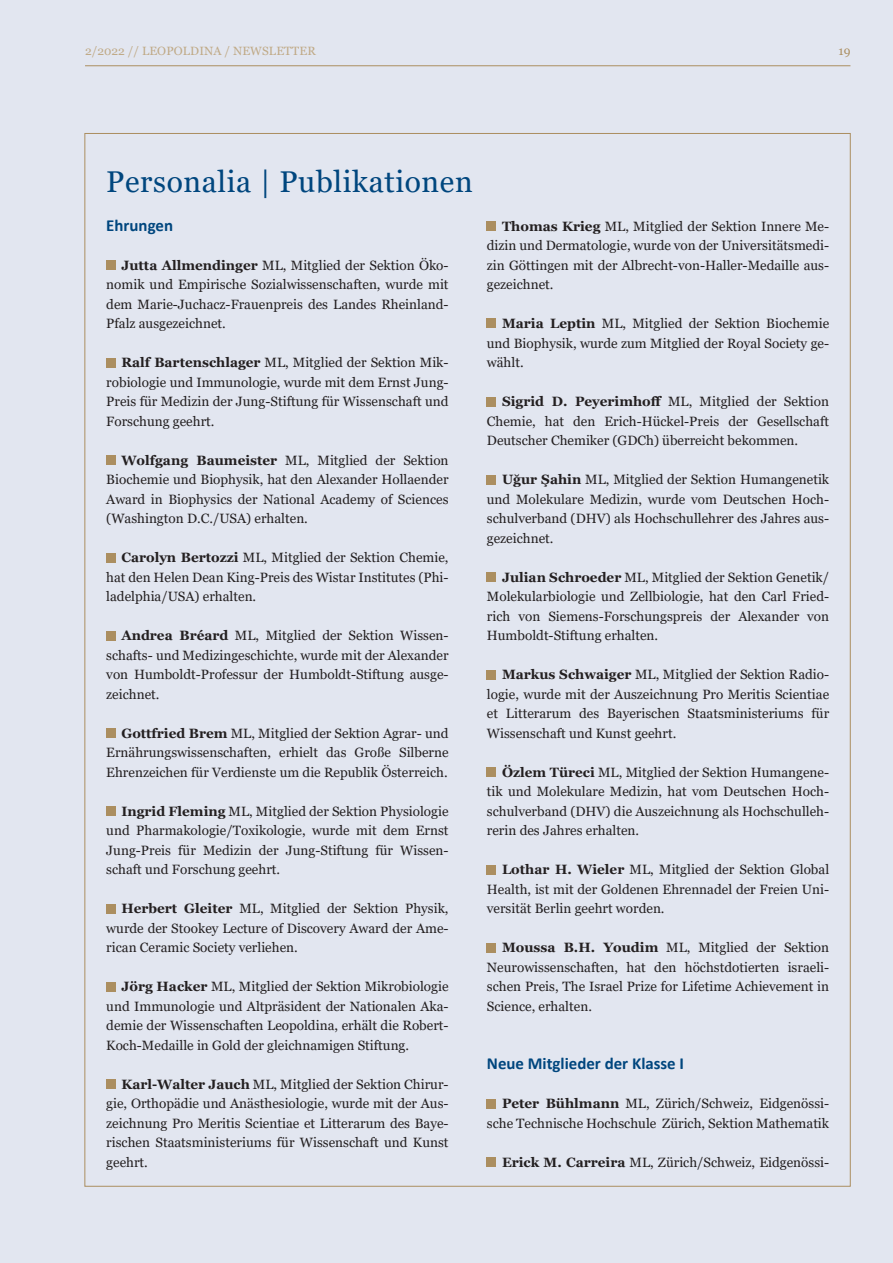
<style>
.page{position:relative;width:893px;height:1263px;background:#e2e6f0}
.page>*{position:absolute;margin:0;border:0;box-sizing:border-box;transform-origin:0 0}
.t1{font:30px "Georgia";letter-spacing:.02em;color:#00467e}
.Zwischenüberschrift{font:700 16.8px "Calibri";color:#00467e}
.Fliesstext{font:700 16.8px "Calibri";color:#00467e}
.Fliesstext-2{font:13.5px/19.5px "Georgia";color:#231f20;text-align:justify}
.t2{font:12px "Georgia";letter-spacing:.01em;color:#c0aa87}
.t3{font:12px "Georgia";color:#ab8e60}
.s1{font-weight:700}
</style>
<div class="page">
<hr style="left:85px;top:66px;width:765px;height:1px;background:#ab8e60">
<div style="left:106px;top:260px;width:9px;height:10px;background:#ab8e60"></div>
<div style="left:106px;top:358px;width:9px;height:9px;background:#ab8e60"></div>
<div style="left:106px;top:455px;width:9px;height:10px;background:#ab8e60"></div>
<div style="left:106px;top:553px;width:9px;height:9px;background:#ab8e60"></div>
<div style="left:106px;top:631px;width:9px;height:9px;background:#ab8e60"></div>
<div style="left:106px;top:728px;width:9px;height:10px;background:#ab8e60"></div>
<div style="left:106px;top:806px;width:9px;height:10px;background:#ab8e60"></div>
<div style="left:106px;top:904px;width:9px;height:9px;background:#ab8e60"></div>
<div style="left:106px;top:982px;width:9px;height:9px;background:#ab8e60"></div>
<div style="left:106px;top:1079px;width:9px;height:10px;background:#ab8e60"></div>
<div style="left:487px;top:221px;width:9px;height:10px;background:#ab8e60"></div>
<div style="left:487px;top:319px;width:9px;height:9px;background:#ab8e60"></div>
<div style="left:487px;top:397px;width:9px;height:9px;background:#ab8e60"></div>
<div style="left:487px;top:475px;width:9px;height:9px;background:#ab8e60"></div>
<div style="left:487px;top:572px;width:9px;height:10px;background:#ab8e60"></div>
<div style="left:487px;top:670px;width:9px;height:9px;background:#ab8e60"></div>
<div style="left:487px;top:767px;width:9px;height:10px;background:#ab8e60"></div>
<div style="left:487px;top:865px;width:9px;height:9px;background:#ab8e60"></div>
<div style="left:487px;top:943px;width:9px;height:9px;background:#ab8e60"></div>
<div style="left:487px;top:1099px;width:9px;height:9px;background:#ab8e60"></div>
<div style="left:487px;top:1157px;width:9px;height:10px;background:#ab8e60"></div>
<p class="t2" style="left:85px;top:44px;width:232px">2/2022 // LEOPOLDINA / NEWSLETTER</p>
<p class="t3" style="left:838px;top:44px;width:13px">19</p>
<h1 class="t1" style="left:106px;top:163px;width:368px">Personalia | Publikationen</h1>
<p class="Fliesstext" style="left:106px;top:213px;width:68px">Ehrungen</p>
<p class="Fliesstext-2" style="left:106px;top:256px;width:344px;text-indent:15px"><span class="s1">Jutta Allmendinger</span> ML, Mitglied der Sektion Öko&shy;nomik und Empirische Sozialwissenschaften, wurde mit dem Marie-Juchacz-Frauenpreis des Landes Rheinland-Pfalz ausgezeichnet.</p>
<p class="Fliesstext-2" style="left:106px;top:353px;width:344px;text-indent:15px"><span class="s1">Ralf Bartenschlager</span> ML, Mitglied der Sektion Mik&shy;robiologie und Immunologie, wurde mit dem Ernst Jung-Preis für Medizin der Jung-Stiftung für Wissenschaft und Forschung geehrt.</p>
<p class="Fliesstext-2" style="left:106px;top:451px;width:344px;text-indent:15px"><span class="s1">Wolfgang Baumeister</span> ML, Mitglied der Sektion Biochemie und Biophysik, hat den Alexander Hollaender Award in Biophysics der National Academy of Sciences (Washington D.C./USA) erhalten.</p>
<p class="Fliesstext-2" style="left:106px;top:548px;width:344px;text-indent:15px"><span class="s1">Carolyn Bertozzi</span> ML, Mitglied der Sektion Chemie, hat den Helen Dean King-Preis des Wistar Institutes (Phi&shy;ladelphia/USA) erhalten.</p>
<p class="Fliesstext-2" style="left:106px;top:626px;width:344px;text-indent:15px"><span class="s1">Andrea Bréard</span> ML, Mitglied der Sektion Wissen&shy;schafts- und Medizingeschichte, wurde mit der Alexander von Humboldt-Professur der Humboldt-Stiftung ausge&shy;zeichnet.</p>
<p class="Fliesstext-2" style="left:106px;top:724px;width:344px;text-indent:15px"><span class="s1">Gottfried Brem</span> ML, Mitglied der Sektion Agrar- und Ernährungswissenschaften, erhielt das Große Silberne Ehrenzeichen für Verdienste um die Republik Österreich.</p>
<p class="Fliesstext-2" style="left:106px;top:802px;width:344px;text-indent:15px"><span class="s1">Ingrid Fleming</span> ML, Mitglied der Sektion Physiologie und Pharmakologie/Toxikologie, wurde mit dem Ernst Jung-Preis für Medizin der Jung-Stiftung für Wissen&shy;schaft und Forschung geehrt.</p>
<p class="Fliesstext-2" style="left:106px;top:899px;width:344px;text-indent:15px"><span class="s1">Herbert Gleiter</span> ML, Mitglied der Sektion Physik, wurde der Stookey Lecture of Discovery Award der Ame&shy;rican Ceramic Society verliehen.</p>
<p class="Fliesstext-2" style="left:106px;top:977px;width:344px;text-indent:15px"><span class="s1">Jörg Hacker</span> ML, Mitglied der Sektion Mikrobiologie und Immunologie und Altpräsident der Nationalen Aka&shy;demie der Wissenschaften Leopoldina, erhält die Robert-Koch-Medaille in Gold der gleichnamigen Stiftung.</p>
<p class="Fliesstext-2" style="left:106px;top:1075px;width:344px;text-indent:15px"><span class="s1">Karl-Walter Jauch</span> ML, Mitglied der Sektion Chirur&shy;gie, Orthopädie und Anästhesiologie, wurde mit der Aus&shy;zeichnung Pro Meritis Scientiae et Litterarum des Baye&shy;rischen Staatsministeriums für Wissenschaft und Kunst geehrt.</p>
<p class="Fliesstext-2" style="left:487px;top:217px;width:344px;text-indent:15px"><span class="s1">Thomas Krieg</span> ML, Mitglied der Sektion Innere Me&shy;dizin und Dermatologie, wurde von der Universitätsmedi&shy;zin Göttingen mit der Albrecht-von-Haller-Medaille aus&shy;gezeichnet.</p>
<p class="Fliesstext-2" style="left:487px;top:314px;width:344px;text-indent:15px"><span class="s1">Maria Leptin</span> ML, Mitglied der Sektion Biochemie und Biophysik, wurde zum Mitglied der Royal Society ge&shy;wählt.</p>
<p class="Fliesstext-2" style="left:487px;top:392px;width:344px;text-indent:15px"><span class="s1">Sigrid D. Peyerimhoff</span> ML, Mitglied der Sektion Chemie, hat den Erich-Hückel-Preis der Gesellschaft Deutscher Chemiker (GDCh) überreicht bekommen.</p>
<p class="Fliesstext-2" style="left:487px;top:470px;width:344px;text-indent:15px"><span class="s1">Uğur Şahin</span> ML, Mitglied der Sektion Humangenetik und Molekulare Medizin, wurde vom Deutschen Hoch&shy;schulverband (DHV) als Hochschullehrer des Jahres aus&shy;gezeichnet.</p>
<p class="Fliesstext-2" style="left:487px;top:568px;width:344px;text-indent:15px"><span class="s1">Julian Schroeder</span> ML, Mitglied der Sektion Genetik/ Molekularbiologie und Zellbiologie, hat den Carl Fried&shy;rich von Siemens-Forschungspreis der Alexander von Humboldt-Stiftung erhalten.</p>
<p class="Fliesstext-2" style="left:487px;top:665px;width:344px;text-indent:15px"><span class="s1">Markus Schwaiger</span> ML, Mitglied der Sektion Radio&shy;logie, wurde mit der Auszeichnung Pro Meritis Scientiae et Litterarum des Bayerischen Staatsministeriums für Wissenschaft und Kunst geehrt.</p>
<p class="Fliesstext-2" style="left:487px;top:763px;width:344px;text-indent:15px"><span class="s1">Özlem Türeci</span> ML, Mitglied der Sektion Humangene&shy;tik und Molekulare Medizin, hat vom Deutschen Hoch&shy;schulverband (DHV) die Auszeichnung als Hochschulleh&shy;rerin des Jahres erhalten.</p>
<p class="Fliesstext-2" style="left:487px;top:860px;width:344px;text-indent:15px"><span class="s1">Lothar H. Wieler</span> ML, Mitglied der Sektion Global Health, ist mit der Goldenen Ehrennadel der Freien Uni&shy;versität Berlin geehrt worden.</p>
<p class="Fliesstext-2" style="left:487px;top:938px;width:344px;text-indent:15px"><span class="s1">Moussa B.H. Youdim</span> ML, Mitglied der Sektion Neurowissenschaften, hat den höchstdotierten israeli&shy;schen Preis, The Israel Prize for Lifetime Achievement in Science, erhalten.</p>
<p class="Zwischenüberschrift" style="left:487px;top:1052px;width:199px">Neue Mitglieder der Klasse I</p>
<p class="Fliesstext-2" style="left:487px;top:1094px;width:344px;text-align:right"><span class="s1">Peter Bühlmann</span> ML, Zürich/Schweiz, Eidgenössi&shy;sche Technische Hochschule Zürich, Sektion Mathematik</p>
<p class="Fliesstext-2" style="left:502px;top:1153px;width:329px"><span class="s1">Erick M. Carreira</span> ML, Zürich/Schweiz, Eidgenössi-</p>
</div>
